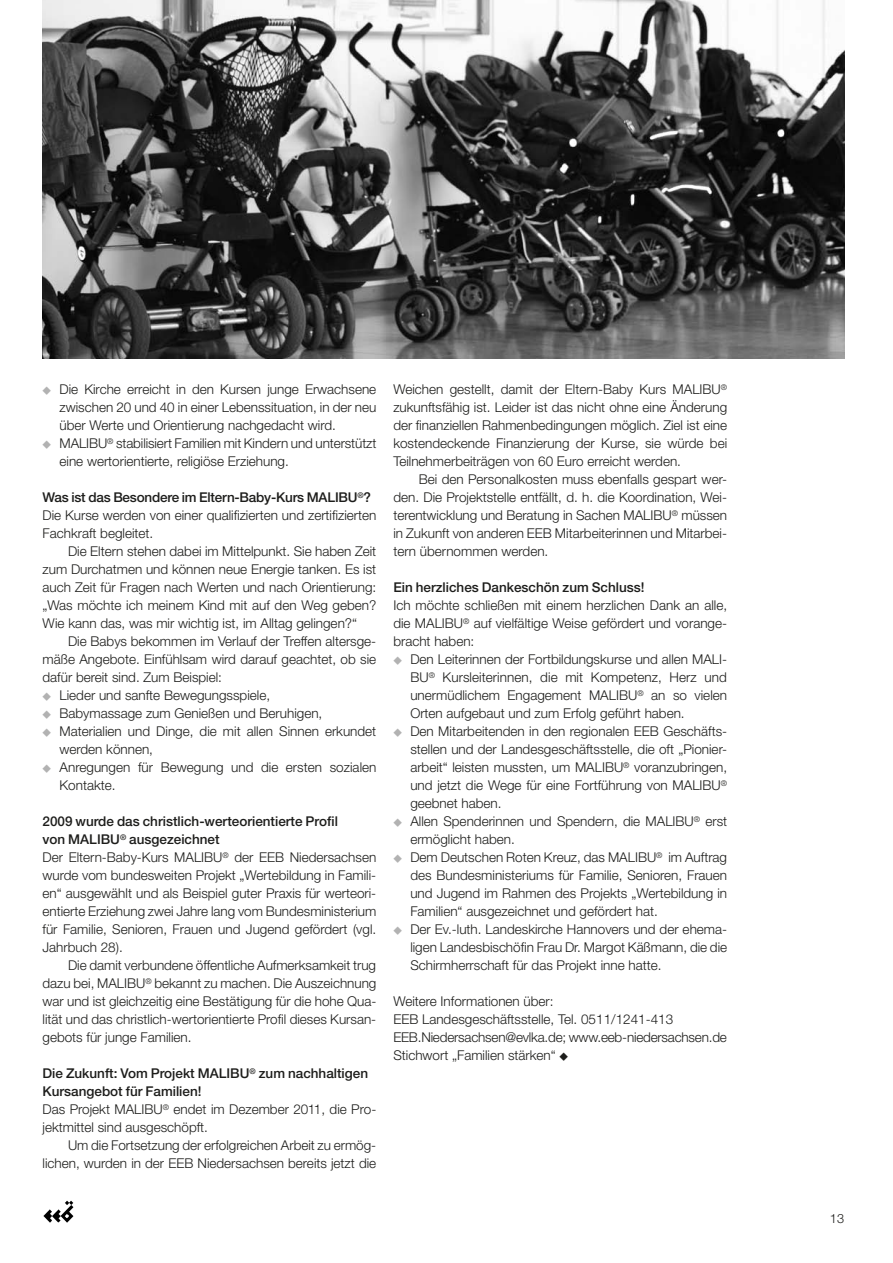
<style>
.page{position:relative;width:893px;height:1263px;background:#fff}
.page>*{position:absolute;margin:0;border:0;box-sizing:border-box;transform-origin:0 0}
.t1{font:300 13.5px/18px "Helvetica Neue";color:#1d1d1b}
.t2{font:500 13.5px "Helvetica Neue";color:#1d1d1b}
.t3{font:300 12.75px "Helvetica Neue";color:#1d1d1b}
.s1{font-family:"European Pi Three";font-weight:400;font-size:8.7px;color:#b2b2b2}
.s2{font-weight:500}
.s3{font-family:"European Pi Three";font-weight:400;font-size:8.7px}
</style>
<div class="page">
<img style="left:43px;top:1200px;width:31px;height:23px">
<img style="left:43px;top:0;width:801px;height:358px">
<p class="t1" style="left:43px;top:380px;width:335px"><span class="s1">R</span> Die Kirche erreicht in den Kursen junge Erwachsene</p>
<p class="t1" style="left:60px;top:398px;width:318px">zwischen 20 und 40 in einer Lebenssituation, in der neu</p>
<p class="t1" style="left:60px;top:416px;width:278px">über Werte und Orientierung nachgedacht wird.</p>
<p class="t1" style="left:43px;top:434px;width:335px"><span class="s1">R</span> MALIBU<sup>®</sup> stabilisiert Familien mit Kindern und unterstützt</p>
<p class="t1" style="left:60px;top:452px;width:231px">eine wertorientierte, religiöse Erziehung.</p>
<p class="t1" style="left:43px;top:488px;width:335px"><span class="s2">Was ist das Besondere im Eltern-Baby-Kurs MALIBU</span><sup>®</sup><span class="s2">?<br></span>Die Kurse werden von einer qualifizierten und zertifizierten<br>Fachkraft begleitet.</p>
<p class="t1" style="left:43px;top:542px;width:335px;text-align:justify;text-indent:26px">Die Eltern stehen dabei im Mittelpunkt. Sie haben Zeit zum Durchatmen und können neue Energie tanken. Es ist auch Zeit für Fragen nach Werten und nach Orientierung: „Was möchte ich meinem Kind mit auf den Weg geben?<br>Wie kann das, was mir wichtig ist, im Alltag gelingen?“</p>
<p class="t1" style="left:68px;top:632px;width:310px">Die Babys bekommen im Verlauf der Treffen altersge-</p>
<p class="t1" style="left:43px;top:650px;width:335px">mäße Angebote. Einfühlsam wird darauf geachtet, ob sie</p>
<p class="t1" style="left:43px;top:668px;width:181px">dafür bereit sind. Zum Beispiel:</p>
<p class="t1" style="left:43px;top:686px;width:229px"><span class="s1">R</span> Lieder und sanfte Bewegungsspiele,</p>
<p class="t1" style="left:43px;top:704px;width:281px"><span class="s1">R</span> Babymassage zum Genießen und Beruhigen,</p>
<p class="t1" style="left:43px;top:722px;width:335px"><span class="s1">R</span> Materialien und Dinge, die mit allen Sinnen erkundet</p>
<p class="t1" style="left:60px;top:740px;width:95px">werden können,</p>
<p class="t1" style="left:43px;top:758px;width:335px"><span class="s1">R</span> Anregungen für Bewegung und die ersten sozialen</p>
<p class="t1" style="left:60px;top:776px;width:58px">Kontakte.</p>
<p class="t1" style="left:43px;top:812px;width:335px"><span class="s2">2009 wurde das christlich-werteorientierte Profil<br>von MALIBU</span><sup>®</sup> <span class="s2">ausgezeichnet<br></span>Der Eltern-Baby-Kurs MALIBU<sup>®</sup> der EEB Niedersachsen wurde vom bundesweiten Projekt „Wertebildung in Famili&shy;en“ ausgewählt und als Beispiel guter Praxis für werteori&shy;entierte Erziehung zwei Jahre lang vom Bundesministerium für Familie, Senioren, Frauen und Jugend gefördert (vgl.<br>Jahrbuch 28).</p>
<p class="t1" style="left:43px;top:956px;width:335px;text-align:justify;text-indent:26px">Die damit verbundene öffentliche Aufmerksamkeit trug dazu bei, MALIBU<sup>®</sup> bekannt zu machen. Die Auszeichnung war und ist gleichzeitig eine Bestätigung für die hohe Qua&shy;lität und das christlich-wertorientierte Profil dieses Kursan&shy;gebots für junge Familien.</p>
<p class="t1" style="left:43px;top:1064px;width:335px"><span class="s2">Die Zukunft: Vom Projekt MALIBU</span><sup>®</sup> <span class="s2">zum nachhaltigen Kursangebot für Familien!<br></span>Das Projekt MALIBU<sup>®</sup> endet im Dezember 2011, die Pro&shy;jektmittel sind ausgeschöpft.</p>
<p class="t1" style="left:43px;top:1136px;width:335px;text-align:right">Um die Fortsetzung der erfolgreichen Arbeit zu ermög&shy;lichen, wurden in der EEB Niedersachsen bereits jetzt die</p>
<p class="t1" style="left:393px;top:380px;width:335px;text-align:justify">Weichen gestellt, damit der Eltern-Baby Kurs MALIBU<sup>® </sup>zukunftsfähig ist. Leider ist das nicht ohne eine Änderung der finanziellen Rahmenbedingungen möglich. Ziel ist eine kostendeckende Finanzierung der Kurse, sie würde bei Teilnehmerbeiträgen von 60 Euro erreicht werden.</p>
<p class="t1" style="left:393px;top:470px;width:335px;text-align:justify;text-indent:26px">Bei den Personalkosten muss ebenfalls gespart wer&shy;den. Die Projektstelle entfällt, d. h. die Koordination, Wei&shy;terentwicklung und Beratung in Sachen MALIBU<sup>®</sup> müssen in Zukunft von anderen EEB Mitarbeiterinnen und Mitarbei&shy;tern übernommen werden.</p>
<p class="t2" style="left:393px;top:579px;width:253px">Ein herzliches Dankeschön zum Schluss!</p>
<p class="t1" style="left:393px;top:596px;width:335px">Ich möchte schließen mit einem herzlichen Dank an alle,</p>
<p class="t1" style="left:393px;top:614px;width:335px">die MALIBU<sup>®</sup> auf vielfältige Weise gefördert und vorange-</p>
<p class="t1" style="left:393px;top:632px;width:83px">bracht haben:</p>
<p class="t1" style="left:393px;top:650px;width:335px"><span class="s1">R</span> Den Leiterinnen der Fortbildungskurse und allen MALI-</p>
<p class="t1" style="left:410px;top:668px;width:318px">BU<sup>®</sup> Kursleiterinnen, die mit Kompetenz, Herz und</p>
<p class="t1" style="left:410px;top:686px;width:318px">unermüdlichem Engagement MALIBU<sup>®</sup> an so vielen</p>
<p class="t1" style="left:410px;top:704px;width:276px">Orten aufgebaut und zum Erfolg geführt haben.</p>
<p class="t1" style="left:393px;top:722px;width:335px"><span class="s1">R</span> Den Mitarbeitenden in den regionalen EEB Geschäfts-</p>
<p class="t1" style="left:410px;top:740px;width:318px">stellen und der Landesgeschäftsstelle, die oft „Pionier-</p>
<p class="t1" style="left:410px;top:758px;width:318px">arbeit“ leisten mussten, um MALIBU<sup>®</sup> voranzubringen,</p>
<p class="t1" style="left:410px;top:776px;width:318px">und jetzt die Wege für eine Fortführung von MALIBU<sup>®</sup></p>
<p class="t1" style="left:410px;top:794px;width:93px">geebnet haben.</p>
<p class="t1" style="left:393px;top:812px;width:335px"><span class="s1">R</span> Allen Spenderinnen und Spendern, die MALIBU<sup>®</sup> erst</p>
<p class="t1" style="left:410px;top:830px;width:106px">ermöglicht haben.</p>
<p class="t1" style="left:393px;top:848px;width:335px"><span class="s1">R</span> Dem Deutschen Roten Kreuz, das MALIBU<sup>®</sup> im Auftrag</p>
<p class="t1" style="left:410px;top:866px;width:318px">des Bundesministeriums für Familie, Senioren, Frauen</p>
<p class="t1" style="left:410px;top:884px;width:318px">und Jugend im Rahmen des Projekts „Wertebildung in</p>
<p class="t1" style="left:410px;top:902px;width:249px">Familien“ ausgezeichnet und gefördert hat.</p>
<p class="t1" style="left:393px;top:920px;width:335px"><span class="s1">R</span> Der Ev.-luth. Landeskirche Hannovers und der ehema-</p>
<p class="t1" style="left:410px;top:938px;width:318px">ligen Landesbischöfin Frau Dr. Margot Käßmann, die die</p>
<p class="t1" style="left:410px;top:956px;width:253px">Schirmherrschaft für das Projekt inne hatte.</p>
<p class="t1" style="left:393px;top:992px;width:335px">Weitere Informationen über:<br>EEB Landesgeschäftsstelle, Tel. 0511/1241-413<br>EEB.Niedersachsen@evlka.de; www.eeb-niedersachsen.de Stichwort „Familien stärken“ <span class="s3">R</span></p>
<p class="t3" style="left:830px;top:1210px;width:16px">13</p>
</div>
